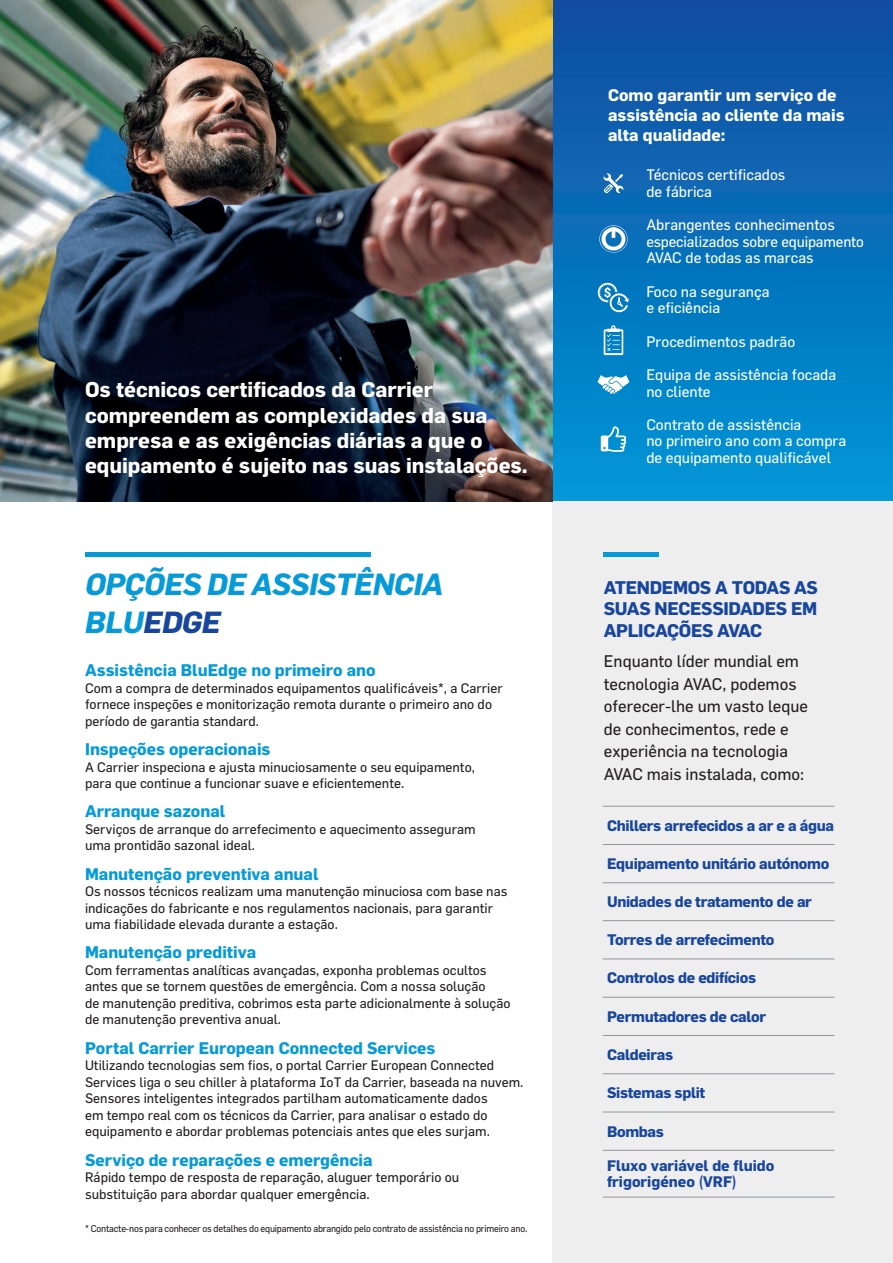
<style>
.page{position:relative;width:893px;height:1263px;background:#fff}
.page>*{position:absolute;margin:0;border:0;box-sizing:border-box;transform-origin:0 0}
.t1{font:italic 700 30px/37.5px "Flama";letter-spacing:-.02em;color:#069ad9}
.t2{font:700 21px/25.2px "Flama";color:#fff}
.t3{font:700 18px/21.6px "Flama";letter-spacing:-.02em;color:#18469d;text-align:justify}
.t4{font:700 16.5px "Flama";color:#069ad9}
.t5{font:16.5px/22.5px "Flama";color:#231f20}
.t6{font:700 16.5px/19.8px "Flama";color:#fff}
.t7{font:15px/16.5px "Flama";color:#fff}
.t8{font:700 15px "Flama";letter-spacing:-.02em;color:#18469d}
.t9{font:700 15px/16.5px "Flama";color:#18469d}
.t10{font:13.5px/16.5px "Flama";color:#231f20}
.t11{font:9.75px "Flama";letter-spacing:-.02em;color:#231f20;scale:.95 1}
.s1{color:#18469d}
</style>
<div class="page">
<div style="left:553px;top:0;width:340px;height:504px;background:linear-gradient(to bottom,#124b9f,#0098d7)"></div>
<div style="left:553px;top:502px;width:340px;height:761px;background:#eeeeef"></div>
<img style="left:0;top:0;width:553px;height:502px">
<hr style="left:603px;top:806px;width:231px;height:1px;background:#939598">
<hr style="left:603px;top:844px;width:231px;height:1px;background:#939598">
<hr style="left:603px;top:882px;width:231px;height:1px;background:#939598">
<hr style="left:603px;top:920px;width:231px;height:1px;background:#939598">
<hr style="left:603px;top:958px;width:231px;height:1px;background:#939598">
<hr style="left:603px;top:997px;width:231px;height:1px;background:#939598">
<hr style="left:603px;top:1035px;width:231px;height:1px;background:#939598">
<hr style="left:603px;top:1073px;width:231px;height:1px;background:#939598">
<hr style="left:603px;top:1112px;width:231px;height:1px;background:#939598">
<hr style="left:603px;top:1150px;width:231px;height:1px;background:#939598">
<hr style="left:603px;top:1197px;width:231px;height:1px;background:#939598">
<svg style="left:603px;top:173px;width:20px;height:21px"></svg>
<svg style="left:599px;top:225px;width:29px;height:28px"></svg>
<svg style="left:596px;top:281px;width:33px;height:31px"></svg>
<svg style="left:604px;top:325px;width:19px;height:30px"></svg>
<svg style="left:597px;top:375px;width:32px;height:19px"></svg>
<svg style="left:601px;top:426px;width:25px;height:26px"></svg>
<hr style="left:85px;top:553px;width:286px;height:4px;background:#069ad9">
<hr style="left:604px;top:553px;width:55px;height:4px;background:#069ad9">
<h2 class="t2" style="left:85px;top:377px;width:444px">Os técnicos certificados da Carrier compreendem as complexidades da sua empresa e as exigências diárias a que o equipamento é sujeito nas suas instalações.</h2>
<h1 class="t1" style="left:85px;top:565px;width:360px">OPÇÕES DE ASSISTÊNCIA<br>BLU<span class="s1">EDGE</span></h1>
<p class="t4" style="left:85px;top:660px;width:292px">Assistência BluEdge no primeiro ano</p>
<p class="t10" style="left:85px;top:679px;width:419px">Com a compra de determinados equipamentos qualificáveis*, a Carrier fornece inspeções e monitorização remota durante o primeiro ano do período de garantia standard.</p>
<p class="t4" style="left:85px;top:739px;width:187px">Inspeções operacionais</p>
<p class="t10" style="left:85px;top:758px;width:391px">A Carrier inspeciona e ajusta minuciosamente o seu equipamento, para que continue a funcionar suave e eficientemente.</p>
<p class="t4" style="left:85px;top:801px;width:142px">Arranque sazonal</p>
<p class="t10" style="left:85px;top:820px;width:392px">Serviços de arranque do arrefecimento e aquecimento asseguram uma prontidão sazonal ideal.</p>
<p class="t4" style="left:85px;top:864px;width:235px">Manutenção preventiva anual</p>
<p class="t10" style="left:85px;top:883px;width:424px">Os nossos técnicos realizam uma manutenção minuciosa com base nas indicações do fabricante e nos regulamentos nacionais, para garantir uma fiabilidade elevada durante a estação.</p>
<p class="t4" style="left:85px;top:942px;width:173px">Manutenção preditiva</p>
<p class="t10" style="left:85px;top:961px;width:427px">Com ferramentas analíticas avançadas, exponha problemas ocultos antes que se tornem questões de emergência. Com a nossa solução<br>de manutenção preditiva, cobrimos esta parte adicionalmente à solução de manutenção preventiva anual.</p>
<p class="t4" style="left:85px;top:1038px;width:352px">Portal Carrier European Connected Services</p>
<p class="t10" style="left:85px;top:1057px;width:440px">Utilizando tecnologias sem fios, o portal Carrier European Connected Services liga o seu chiller à plataforma IoT da Carrier, baseada na nuvem.<br>Sensores inteligentes integrados partilham automaticamente dados<br>em tempo real com os técnicos da Carrier, para analisar o estado do equipamento e abordar problemas potenciais antes que eles surjam.</p>
<p class="t4" style="left:85px;top:1149px;width:289px">Serviço de reparações e emergência</p>
<p class="t10" style="left:85px;top:1168px;width:376px">Rápido tempo de resposta de reparação, aluguer temporário ou substituição para abordar qualquer emergência.</p>
<p class="t11" style="left:85px;top:1223px;width:467px">* Contacte-nos para conhecer os detalhes do equipamento abrangido pelo contrato de assistência no primeiro ano.</p>
<p class="t6" style="left:608px;top:85px;width:238px">Como garantir um serviço de assistência ao cliente da mais alta qualidade:</p>
<p class="t7" style="left:646px;top:166px;width:141px">Técnicos certificados de fábrica</p>
<p class="t7" style="left:646px;top:216px;width:219px">Abrangentes conhecimentos especializados sobre equipamento<br>AVAC de todas as marcas</p>
<p class="t7" style="left:646px;top:283px;width:125px">Foco na segurança e eficiência</p>
<p class="t7" style="left:646px;top:333px;width:150px">Procedimentos padrão</p>
<p class="t7" style="left:646px;top:366px;width:192px">Equipa de assistência focada no cliente</p>
<p class="t7" style="left:646px;top:416px;width:202px">Contrato de assistência<br>no primeiro ano com a compra de equipamento qualificável</p>
<h3 class="t3" style="left:604px;top:576px;width:216px">ATENDEMOS A TODAS AS SUAS NECESSIDADES EM APLICAÇÕES AVAC</h3>
<p class="t5" style="left:604px;top:649px;width:206px">Enquanto líder mundial em tecnologia AVAC, podemos oferecer-lhe um vasto leque de conhecimentos, rede e experiência na tecnologia<br>AVAC mais instalada, como:</p>
<p class="t8" style="left:607px;top:816px;width:229px">Chillers arrefecidos a ar e a água</p>
<p class="t8" style="left:607px;top:854px;width:224px">Equipamento unitário autónomo</p>
<p class="t8" style="left:607px;top:892px;width:206px">Unidades de tratamento de ar</p>
<p class="t8" style="left:607px;top:931px;width:169px">Torres de arrefecimento</p>
<p class="t8" style="left:607px;top:969px;width:151px">Controlos de edifícios</p>
<p class="t8" style="left:607px;top:1007px;width:161px">Permutadores de calor</p>
<p class="t8" style="left:607px;top:1045px;width:68px">Caldeiras</p>
<p class="t8" style="left:607px;top:1084px;width:100px">Sistemas split</p>
<p class="t8" style="left:607px;top:1122px;width:58px">Bombas</p>
<p class="t9" style="left:607px;top:1157px;width:169px">Fluxo variável de fluido frigorigéneo (VRF)</p>
</div>
